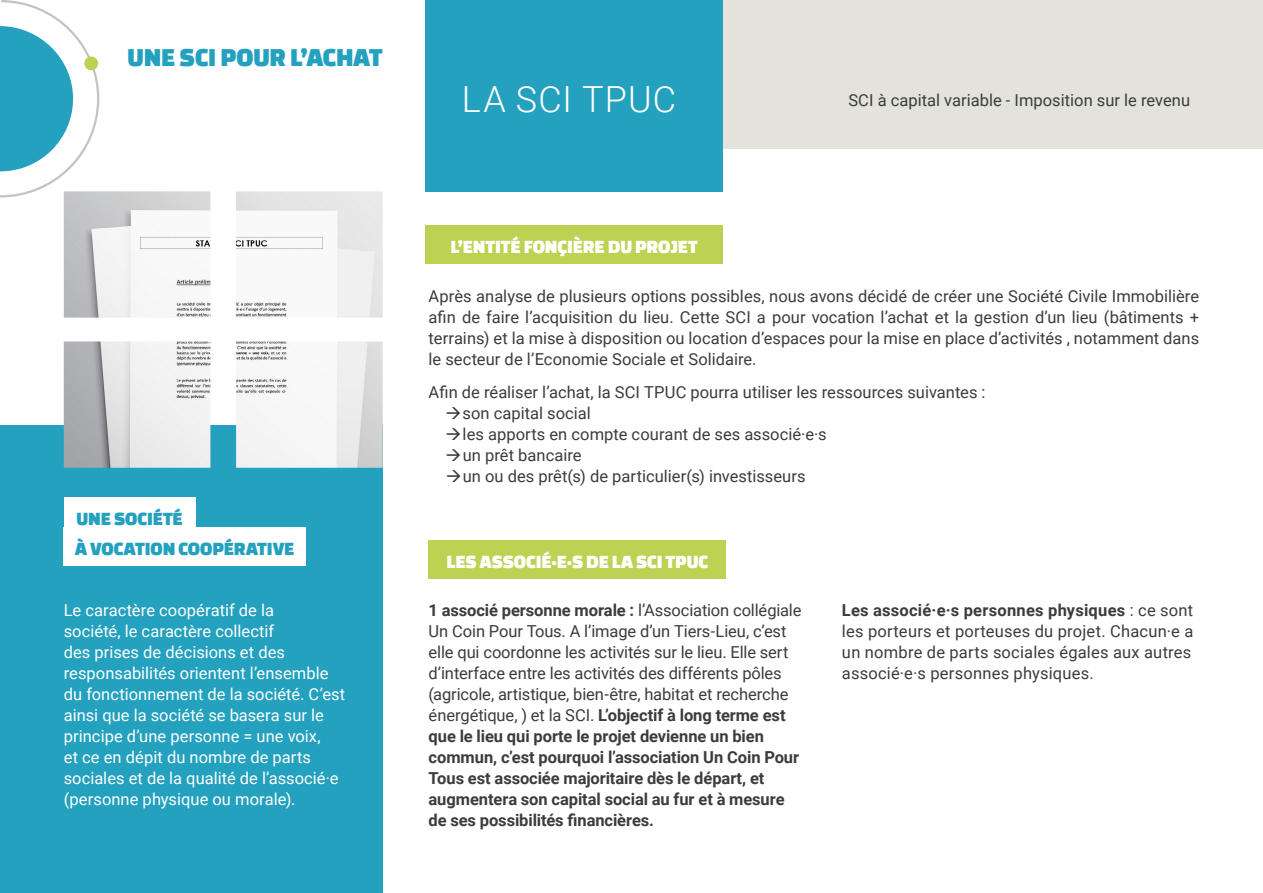
<style>
.page{position:relative;width:1263px;height:893px;background:#fff}
.page>*{position:absolute;margin:0;border:0;box-sizing:border-box;transform-origin:0 0}
.t1{font:300 36px "Roboto";letter-spacing:.035em;color:#fff}
.t2{font:27px "Changa One";letter-spacing:-.005em;color:#23a1be}
.t3{font:19.5px "Changa One";letter-spacing:-.005em;color:#fff}
.t4{font:19.5px/29.7px "Changa One";letter-spacing:-.005em;color:#23a1be}
.t5{font:16.5px/21px "Roboto";letter-spacing:.005em;color:#3c3c3b}
.t6{font:700 16.5px/21px "Roboto";letter-spacing:-.005em;color:#3c3c3b}
.t7{font:16.5px/21px "Roboto";letter-spacing:.005em;color:#fff}
.s1{font-weight:400}
.s2{font-weight:700}
</style>
<div class="page">
<div style="left:0;top:425px;width:383px;height:468px;background:#23a1be"></div>
<div style="left:534px;top:0;width:729px;height:149px;background:#e3e3dc"></div>
<img style="left:64px;top:191px;width:319px;height:277px">
<div style="left:425px;top:0;width:298px;height:191px;background:#23a1be"></div>
<svg style="left:0;top:0;width:100px;height:199px"></svg>
<div style="left:84px;top:56px;width:14px;height:14px;background:#bdd252;border-radius:50%"></div>
<div style="left:425px;top:225px;width:298px;height:39px;background:#bdd252"></div>
<div style="left:64px;top:497px;width:132px;height:39px;background:#fff"></div>
<div style="left:64px;top:527px;width:242px;height:39px;background:#fff"></div>
<div style="left:429px;top:540px;width:297px;height:38px;background:#bdd252"></div>
<h2 class="t2" style="left:128px;top:43px;width:256px">UNE SCI POUR L’ACHAT</h2>
<h1 class="t1" style="left:462px;top:74px;width:216px">LA SCI TPUC</h1>
<p class="t5" style="left:848px;top:89px;width:343px">SCI à capital variable - Imposition sur le revenu</p>
<p class="t4" style="left:75px;top:504px;width:221px">UNE SOCIÉTÉ<br>À VOCATION COOPÉRATIVE</p>
<p class="t7" style="left:64px;top:599px;width:283px">Le caractère coopératif de la<br>société, le caractère collectif<br>des prises de décisions et des responsabilités orientent l’ensemble du fonctionnement de la société. C’est ainsi que la société se basera sur le principe d’une personne = une voix,<br>et ce en dépit du nombre de parts sociales et de la qualité de l’associé·e (personne physique ou morale).</p>
<p class="t3" style="left:450px;top:236px;width:249px">L’ENTITÉ FONÇIÈRE DU PROJET</p>
<p class="t5" style="left:429px;top:285px;width:772px;text-align:justify">Après analyse de plusieurs options possibles, nous avons décidé de créer une Société Civile Immobilière afin de faire l’acquisition du lieu. Cette SCI a pour vocation l’achat et la gestion d’un lieu (bâtiments + terrains) et la mise à disposition ou location d’espaces pour la mise en place d’activités , notamment dans le secteur de l’Economie Sociale et Solidaire.</p>
<p class="t5" style="left:463px;top:381px;width:524px;text-indent:-34px">Afin de réaliser l’achat, la SCI TPUC pourra utiliser les ressources suivantes : son capital social<br>les apports en compte courant de ses associé·e·s<br>un prêt bancaire<br>un ou des prêt(s) de particulier(s) investisseurs</p>
<p class="t3" style="left:447px;top:551px;width:263px">LES ASSOCIÉ·E·S DE LA SCI TPUC</p>
<p class="t6" style="left:429px;top:599px;width:374px">1 associé personne morale : <span class="s1">l’Association collégiale Un Coin Pour Tous. A l’image d’un Tiers-Lieu, c’est elle qui coordonne les activités sur le lieu. Elle sert d’interface entre les activités des différents pôles (agricole, artistique, bien-être, habitat et recherche énergétique, ) et la SCI.</span> L’objectif à long terme est que le lieu qui porte le projet devienne un bien commun, c’est pourquoi l’association Un Coin Pour Tous est associée majoritaire dès le départ, et augmentera son capital social au fur et à mesure de ses possibilités financières.</p>
<p class="t5" style="left:842px;top:599px;width:353px"><span class="s2">Les associé·e·s personnes physiques</span> : ce sont les porteurs et porteuses du projet. Chacun·e a un nombre de parts sociales égales aux autres associé·e·s personnes physiques.</p>
</div>
